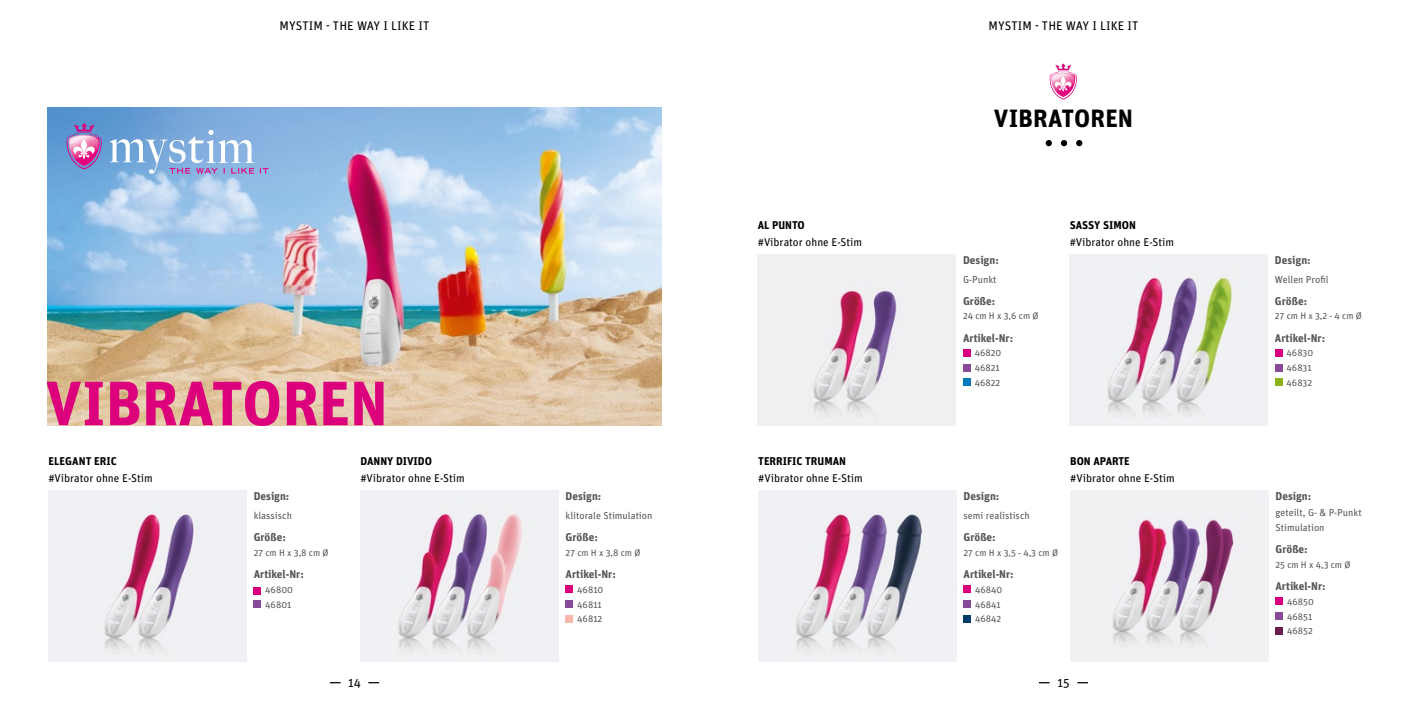
<style>
.page{position:relative;width:1418px;height:709px;background:#fff}
.page>*{position:absolute;margin:0;border:0;box-sizing:border-box;transform-origin:0 0}
.t1{font:700 62.5px "Unit Pro";color:#dd007d}
.t2{font:700 25px "Unit Pro";letter-spacing:.01em;color:#000}
.t3{font:12.5px "Unit Pro";letter-spacing:.01em;color:#000}
.t4{font:700 11.25px "Unit Pro";color:#565655}
.t5{font:11.25px "Unit Pro";color:#000}
.t6{font:700 11.25px "Unit Pro";color:#000}
.t7{font:10px/15px "Unit Pro";color:#565655}
.t8{font:9.38px/14.8px "Unit Pro";color:#565655}
</style>
<div class="page">
<img style="left:48px;top:490px;width:198px;height:171px">
<img style="left:758px;top:490px;width:198px;height:171px">
<img style="left:757px;top:254px;width:198px;height:171px">
<img style="left:360px;top:490px;width:198px;height:171px">
<img style="left:1070px;top:490px;width:198px;height:171px">
<img style="left:1069px;top:254px;width:198px;height:171px">
<img style="left:47px;top:107px;width:614px;height:318px">
<svg style="left:1045px;top:140px;width:6px;height:6px"></svg>
<div style="left:1060px;top:140px;width:7px;height:6px;background:#000;border-radius:50%"></div>
<svg style="left:1076px;top:140px;width:6px;height:6px"></svg>
<div style="left:963px;top:349px;width:7px;height:7px;background:#dd007d"></div>
<div style="left:963px;top:364px;width:7px;height:7px;background:#874a98"></div>
<div style="left:963px;top:379px;width:7px;height:7px;background:#0079bc"></div>
<div style="left:254px;top:587px;width:7px;height:7px;background:#dd007d"></div>
<div style="left:254px;top:600px;width:7px;height:7px;background:#874a98"></div>
<div style="left:963px;top:585px;width:7px;height:7px;background:#dd007d"></div>
<div style="left:963px;top:600px;width:7px;height:7px;background:#874a98"></div>
<div style="left:963px;top:615px;width:7px;height:7px;background:#003d68"></div>
<div style="left:565px;top:585px;width:7px;height:7px;background:#dd007d"></div>
<div style="left:565px;top:600px;width:7px;height:7px;background:#874a98"></div>
<div style="left:565px;top:615px;width:7px;height:7px;background:#f7b8ab"></div>
<div style="left:1275px;top:597px;width:7px;height:7px;background:#dd007d"></div>
<div style="left:1275px;top:612px;width:7px;height:7px;background:#874a98"></div>
<div style="left:1275px;top:627px;width:7px;height:7px;background:#671f4f"></div>
<div style="left:1274px;top:349px;width:7px;height:7px;background:#dd007d"></div>
<div style="left:1274px;top:364px;width:7px;height:7px;background:#874a98"></div>
<div style="left:1274px;top:379px;width:7px;height:7px;background:#89b319"></div>
<svg style="left:1049px;top:63px;width:27px;height:36px"></svg>
<svg style="left:110px;top:130px;width:159px;height:44px;background:#95b6e0"></svg>
<svg style="left:67px;top:123px;width:35px;height:46px;background:#ad81c0"></svg>
<h3 class="t3" style="left:280px;top:17px;width:151px">MYSTIM - THE WAY I LIKE IT</h3>
<h3 class="t3" style="left:988px;top:17px;width:151px">MYSTIM - THE WAY I LIKE IT</h3>
<h2 class="t2" style="left:993px;top:100px;width:141px">VIBRATOREN</h2>
<p class="t6" style="left:757px;top:217px;width:49px">AL PUNTO</p>
<p class="t5" style="left:757px;top:234px;width:106px">#Vibrator ohne E-Stim</p>
<p class="t6" style="left:1069px;top:217px;width:68px">SASSY SIMON</p>
<p class="t5" style="left:1069px;top:234px;width:106px">#Vibrator ohne E-Stim</p>
<h1 class="t1" style="left:45px;top:357px;width:344px">VIBRATOREN</h1>
<p class="t4" style="left:963px;top:252px;width:37px">Design:</p>
<p class="t7" style="left:963px;top:271px;width:35px">G-Punkt</p>
<p class="t4" style="left:963px;top:292px;width:34px">Größe:</p>
<p class="t8" style="left:963px;top:308px;width:77px">24 cm H x 3,6 cm Ø</p>
<p class="t4" style="left:963px;top:329px;width:52px">Artikel-Nr:</p>
<p class="t8" style="left:974px;top:345px;width:28px">46820<br>46821<br>46822</p>
<p class="t6" style="left:48px;top:453px;width:70px">ELEGANT ERIC</p>
<p class="t5" style="left:48px;top:470px;width:106px">#Vibrator ohne E-Stim</p>
<p class="t6" style="left:360px;top:453px;width:73px">DANNY DIVIDO</p>
<p class="t5" style="left:360px;top:470px;width:106px">#Vibrator ohne E-Stim</p>
<p class="t6" style="left:758px;top:453px;width:89px">TERRIFIC TRUMAN</p>
<p class="t5" style="left:758px;top:470px;width:106px">#Vibrator ohne E-Stim</p>
<p class="t6" style="left:1070px;top:453px;width:61px">BON APARTE</p>
<p class="t5" style="left:1070px;top:470px;width:106px">#Vibrator ohne E-Stim</p>
<p class="t4" style="left:254px;top:488px;width:37px">Design:</p>
<p class="t7" style="left:254px;top:507px;width:40px">klassisch</p>
<p class="t4" style="left:254px;top:529px;width:34px">Größe:</p>
<p class="t8" style="left:254px;top:544px;width:76px">27 cm H x 3,8 cm Ø</p>
<p class="t4" style="left:254px;top:565px;width:52px">Artikel-Nr:</p>
<p class="t8" style="left:265px;top:581px;width:29px">46800<br>46801</p>
<p class="t4" style="left:565px;top:488px;width:37px">Design:</p>
<p class="t7" style="left:565px;top:507px;width:88px">klitorale Stimulation</p>
<p class="t4" style="left:565px;top:529px;width:34px">Größe:</p>
<p class="t8" style="left:565px;top:544px;width:76px">27 cm H x 3,8 cm Ø</p>
<p class="t4" style="left:565px;top:565px;width:52px">Artikel-Nr:</p>
<p class="t8" style="left:577px;top:581px;width:28px">46810<br>46811<br>46812</p>
<p class="t4" style="left:963px;top:488px;width:37px">Design:</p>
<p class="t7" style="left:963px;top:507px;width:68px">semi realistisch</p>
<p class="t4" style="left:963px;top:529px;width:34px">Größe:</p>
<p class="t8" style="left:963px;top:544px;width:96px">27 cm H x 3,5 - 4,3 cm Ø</p>
<p class="t4" style="left:963px;top:565px;width:52px">Artikel-Nr:</p>
<p class="t8" style="left:975px;top:581px;width:29px">46840<br>46841<br>46842</p>
<h3 class="t3" style="left:348px;top:674px;width:14px">14</h3>
<h3 class="t3" style="left:1057px;top:674px;width:14px">15</h3>
<p class="t4" style="left:1274px;top:252px;width:37px">Design:</p>
<p class="t7" style="left:1274px;top:271px;width:55px">Wellen Profil</p>
<p class="t4" style="left:1274px;top:292px;width:34px">Größe:</p>
<p class="t8" style="left:1274px;top:308px;width:88px">27 cm H x 3,2 - 4 cm Ø</p>
<p class="t4" style="left:1274px;top:329px;width:52px">Artikel-Nr:</p>
<p class="t8" style="left:1286px;top:345px;width:28px">46830<br>46831<br>46832</p>
<p class="t4" style="left:1275px;top:488px;width:37px">Design:</p>
<p class="t7" style="left:1275px;top:504px;width:88px">geteilt, G- &amp; P-Punkt<br>Stimulation</p>
<p class="t4" style="left:1275px;top:541px;width:34px">Größe:</p>
<p class="t8" style="left:1275px;top:556px;width:76px">25 cm H x 4,3 cm Ø</p>
<p class="t4" style="left:1275px;top:577px;width:52px">Artikel-Nr:</p>
<p class="t8" style="left:1287px;top:593px;width:28px">46850<br>46851<br>46852</p>
</div>
